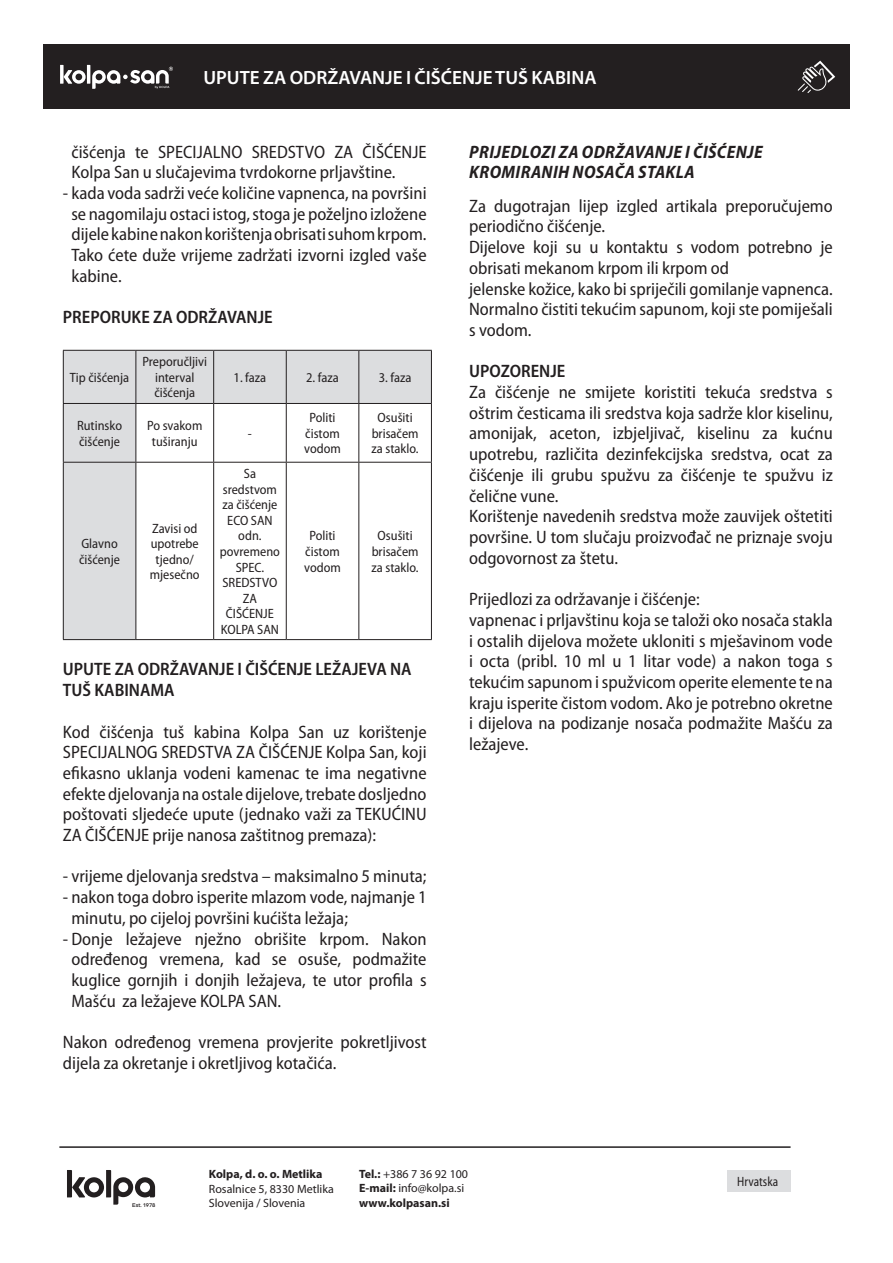
<style>
.page{position:relative;width:893px;height:1263px;background:#fff}
.page>*{position:absolute;margin:0;border:0;box-sizing:border-box;transform-origin:0 0}
.Naslovi_2{font:600 19.2px "Myriad Pro";color:#fff}
.body_tekst{font:semi-condensed 18px/20.7px "Myriad Pro";color:#231f20}
.Naslovi{font:600 semi-condensed 18px/20.7px "Myriad Pro";color:#231f20}
.Naslovi_2-2{font:italic 700 semi-condensed 18px/20.7px "Myriad Pro";letter-spacing:.02em;color:#231f20}
.body_tekst-2{font:600 semi-condensed 18px "Myriad Pro";color:#231f20}
.tabela{font:semi-condensed 13.5px/15.6px "Myriad Pro";color:#231f20;text-align:center}
.Sovenija{font:semi-condensed 13.5px "Myriad Pro";color:#231f20;scale:.9 1}
.t1{font:12px "Myriad Pro";color:#231f20}
.t2{font:700 12px "Myriad Pro";color:#231f20}
.t3{font:500 5.7px "Arboria";color:#231f20}
.s1{font-weight:700}
</style>
<div class="page">
<div style="left:43px;top:45px;width:807px;height:64px;background:#231f20"></div>
<svg style="left:798px;top:61px;width:37px;height:32px"></svg>
<svg style="left:60px;top:65px;width:113px;height:24px"></svg>
<hr style="left:59px;top:1146px;width:732px;height:2px;background:#231f20">
<div style="left:727px;top:1170px;width:64px;height:22px;background:#dcdddf"></div>
<svg style="left:64px;top:351px;width:367px;height:288px"></svg>
<hr style="left:63px;top:350px;width:73px;height:1px;background:#231f20">
<hr style="left:63px;top:351px;width:1px;height:52px;background:#231f20">
<hr style="left:136px;top:350px;width:78px;height:1px;background:#231f20">
<hr style="left:136px;top:351px;width:1px;height:52px;background:#231f20">
<hr style="left:214px;top:350px;width:72px;height:1px;background:#231f20">
<hr style="left:213px;top:351px;width:1px;height:52px;background:#231f20">
<hr style="left:286px;top:350px;width:73px;height:1px;background:#231f20">
<hr style="left:286px;top:351px;width:1px;height:52px;background:#231f20">
<hr style="left:359px;top:350px;width:73px;height:1px;background:#231f20">
<hr style="left:358px;top:351px;width:1px;height:52px;background:#231f20">
<hr style="left:431px;top:351px;width:1px;height:52px;background:#231f20">
<hr style="left:63px;top:403px;width:73px;height:1px;background:#231f20">
<hr style="left:63px;top:404px;width:1px;height:58px;background:#231f20">
<hr style="left:136px;top:403px;width:78px;height:1px;background:#231f20">
<hr style="left:136px;top:404px;width:1px;height:58px;background:#231f20">
<hr style="left:214px;top:403px;width:72px;height:1px;background:#231f20">
<hr style="left:213px;top:404px;width:1px;height:58px;background:#231f20">
<hr style="left:286px;top:403px;width:73px;height:1px;background:#231f20">
<hr style="left:286px;top:404px;width:1px;height:58px;background:#231f20">
<hr style="left:359px;top:403px;width:73px;height:1px;background:#231f20">
<hr style="left:358px;top:404px;width:1px;height:58px;background:#231f20">
<hr style="left:431px;top:404px;width:1px;height:58px;background:#231f20">
<hr style="left:63px;top:462px;width:73px;height:1px;background:#231f20">
<hr style="left:63px;top:463px;width:1px;height:176px;background:#231f20">
<hr style="left:136px;top:462px;width:78px;height:1px;background:#231f20">
<hr style="left:136px;top:463px;width:1px;height:176px;background:#231f20">
<hr style="left:214px;top:462px;width:72px;height:1px;background:#231f20">
<hr style="left:213px;top:463px;width:1px;height:176px;background:#231f20">
<hr style="left:286px;top:462px;width:73px;height:1px;background:#231f20">
<hr style="left:286px;top:463px;width:1px;height:176px;background:#231f20">
<hr style="left:359px;top:462px;width:73px;height:1px;background:#231f20">
<hr style="left:358px;top:463px;width:1px;height:176px;background:#231f20">
<hr style="left:431px;top:463px;width:1px;height:176px;background:#231f20">
<hr style="left:63px;top:639px;width:73px;height:1px;background:#231f20">
<hr style="left:136px;top:639px;width:78px;height:1px;background:#231f20">
<hr style="left:214px;top:639px;width:72px;height:1px;background:#231f20">
<hr style="left:286px;top:639px;width:73px;height:1px;background:#231f20">
<hr style="left:359px;top:639px;width:73px;height:1px;background:#231f20">
<svg style="left:67px;top:1170px;width:88px;height:34px"></svg>
<p class="Naslovi_2" style="left:203px;top:65px;width:395px">UPUTE ZA ODRŽAVANJE I ČIŠĆENJE TUŠ KABINA</p>
<p class="body_tekst" style="left:71px;top:142px;width:357px">čišćenja te SPECIJALNO SREDSTVO ZA ČIŠĆENJE<br>Kolpa San u slučajevima tvrdokorne prljavštine.</p>
<p class="body_tekst" style="left:71px;top:183px;width:357px;text-align:justify;text-indent:-9px">- kada voda sadrži veće količine vapnenca, na površini se nagomilaju ostaci istog, stoga je poželjno izložene dijele kabine nakon korištenja obrisati suhom krpom.<br>Tako ćete duže vrijeme zadržati izvorni izgled vaše kabine.</p>
<p class="body_tekst-2" style="left:63px;top:307px;width:211px">PREPORUKE ZA ODRŽAVANJE</p>
<p class="tabela" style="left:70px;top:370px;width:61px">Tip čišćenja</p>
<p class="tabela" style="left:142px;top:354px;width:66px">Preporučljivi interval čišćenja</p>
<p class="tabela" style="left:77px;top:418px;width:47px;text-align:left">Rutinsko čišćenje</p>
<p class="tabela" style="left:147px;top:418px;width:57px">Po svakom tuširanju</p>
<p class="tabela" style="left:79px;top:536px;width:43px;text-align:left">Glavno čišćenje</p>
<p class="tabela" style="left:150px;top:521px;width:51px">Zavisi od upotrebe tjedno/ mjesečno</p>
<p class="tabela" style="left:234px;top:370px;width:34px">1. faza</p>
<p class="tabela" style="left:306px;top:370px;width:34px">2. faza</p>
<p class="tabela" style="left:379px;top:370px;width:34px">3. faza</p>
<p class="tabela" style="left:248px;top:426px;width:6px">-</p>
<p class="tabela" style="left:222px;top:466px;width:56px">Sa sredstvom za čišćenje</p>
<p class="tabela" style="left:220px;top:513px;width:61px">ECO SAN odn. povremeno<br>SPEC.<br>SREDSTVO<br>ZA<br>ČIŠĆENJE<br>KOLPA SAN</p>
<p class="tabela" style="left:304px;top:410px;width:38px">Politi čistom vodom</p>
<p class="tabela" style="left:372px;top:410px;width:49px">Osušiti brisačem za staklo.</p>
<p class="tabela" style="left:304px;top:528px;width:38px">Politi čistom vodom</p>
<p class="tabela" style="left:372px;top:528px;width:49px">Osušiti brisačem za staklo.</p>
<p class="Naslovi" style="left:63px;top:659px;width:350px">UPUTE ZA ODRŽAVANJE I ČIŠĆENJE LEŽAJEVA NA<br>TUŠ KABINAMA</p>
<p class="body_tekst" style="left:63px;top:721px;width:365px;text-align:justify">Kod čišćenja tuš kabina Kolpa San uz korištenje SPECIJALNOG SREDSTVA ZA ČIŠĆENJE Kolpa San, koji efikasno uklanja vodeni kamenac te ima negativne efekte djelovanja na ostale dijelove, trebate dosljedno poštovati sljedeće upute (jednako važi za TEKUĆINU ZA ČIŠĆENJE prije nanosa zaštitnog premaza):</p>
<p class="body_tekst" style="left:63px;top:866px;width:365px">- vrijeme djelovanja sredstva – maksimalno 5 minuta;</p>
<p class="body_tekst" style="left:71px;top:887px;width:357px;text-indent:-9px">- nakon toga dobro isperite mlazom vode, najmanje 1 minutu, po cijeloj površini kućišta ležaja;</p>
<p class="body_tekst" style="left:71px;top:928px;width:357px;text-align:justify;text-indent:-9px">- Donje ležajeve nježno obrišite krpom. Nakon određenog vremena, kad se osuše, podmažite kuglice gornjih i donjih ležajeva, te utor profila s Mašću za ležajeve KOLPA SAN.</p>
<p class="body_tekst" style="left:63px;top:1032px;width:365px">Nakon određenog vremena provjerite pokretljivost dijela za okretanje i okretljivog kotačića.</p>
<p class="Naslovi_2-2" style="left:469px;top:142px;width:295px">PRIJEDLOZI ZA ODRŽAVANJE I ČIŠĆENJE<br>KROMIRANIH NOSAČA STAKLA</p>
<p class="body_tekst" style="left:469px;top:196px;width:365px">Za dugotrajan lijep izgled artikala preporučujemo periodično čišćenje.</p>
<p class="body_tekst" style="left:469px;top:237px;width:365px">Dijelove koji su u kontaktu s vodom potrebno je obrisati mekanom krpom ili krpom od</p>
<p class="body_tekst" style="left:469px;top:279px;width:365px">jelenske kožice, kako bi spriječili gomilanje vapnenca.</p>
<p class="body_tekst" style="left:469px;top:299px;width:365px">Normalno čistiti tekućim sapunom, koji ste pomiješali s vodom.</p>
<p class="Naslovi" style="left:469px;top:361px;width:98px">UPOZORENJE</p>
<p class="body_tekst" style="left:469px;top:382px;width:365px;text-align:justify">Za čišćenje ne smijete koristiti tekuća sredstva s oštrim česticama ili sredstva koja sadrže klor kiselinu, amonijak, aceton, izbjeljivač, kiselinu za kućnu upotrebu, različita dezinfekcijska sredstva, ocat za čišćenje ili grubu spužvu za čišćenje te spužvu iz čelične vune.</p>
<p class="body_tekst" style="left:469px;top:506px;width:365px;text-align:justify">Korištenje navedenih sredstva može zauvijek oštetiti površine. U tom slučaju proizvođač ne priznaje svoju odgovornost za štetu.</p>
<p class="body_tekst" style="left:469px;top:589px;width:232px">Prijedlozi za održavanje i čišćenje:</p>
<p class="body_tekst" style="left:469px;top:610px;width:365px;text-align:justify">vapnenac i prljavštinu koja se taloži oko nosača stakla i ostalih dijelova možete ukloniti s mješavinom vode i octa (pribl. 10 ml u 1 litar vode) a nakon toga s tekućim sapunom i spužvicom operite elemente te na kraju isperite čistom vodom. Ako je potrebno okretne i dijelova na podizanje nosača podmažite Mašću za ležajeve.</p>
<p class="t3" style="left:132px;top:1201px;width:25px">Est. 1978</p>
<p class="t2" style="left:209px;top:1166px;width:115px">Kolpa, d. o. o. Metlika</p>
<p class="t1" style="left:209px;top:1181px;width:127px">Rosalnice 5, 8330 Metlika</p>
<p class="t1" style="left:209px;top:1196px;width:98px">Slovenija / Slovenia</p>
<p class="t1" style="left:359px;top:1166px;width:110px"><span class="s1">Tel.:</span> +386 7 36 92 100</p>
<p class="t1" style="left:359px;top:1181px;width:107px"><span class="s1">E-mail:</span> info@kolpa.si</p>
<p class="t2" style="left:359px;top:1195px;width:92px">www.kolpasan.si</p>
<p class="Sovenija" style="left:737px;top:1174px;width:47px">Hrvatska</p>
</div>
